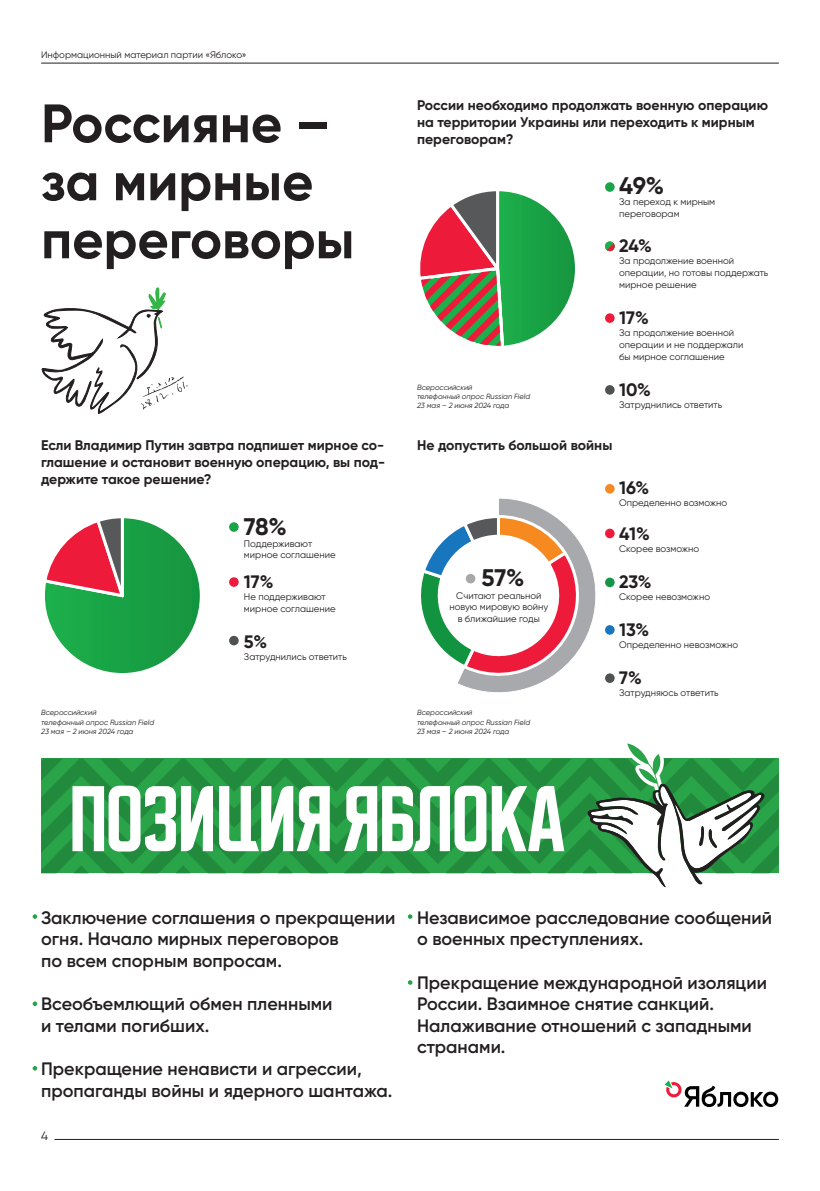
<style>
.page{position:relative;width:820px;height:1191px;background:#fff}
.page>*{position:absolute;margin:0;border:0;box-sizing:border-box;transform-origin:0 0}
.t1{font:700 90.4px "Buyan";color:#fff}
.t2{font:700 54px "Gilroy";color:#231f20}
.t3{font:700 24px "Gilroy";color:#231f20}
.t4{font:600 18px/21.6px "Gilroy";color:#231f20}
.t5{font:700 18px "Gilroy";color:#231f20}
.t6{font:700 14px/16.8px "Gilroy";color:#231f20;text-align:justify}
.t7{font:12px "Gilroy";color:#231f20}
.t8{font:9.5px/11.4px "Gilroy";color:#231f20}
.t9{font:italic 7.5px "Gilroy";color:#231f20}
</style>
<div class="page">
<hr style="left:41px;top:63px;width:737px;height:1px;background:#231f20">
<hr style="left:54px;top:1139px;width:724px;height:1px;background:#231f20">
<svg style="left:604px;top:484px;width:10px;height:9px"></svg>
<svg style="left:604px;top:577px;width:10px;height:10px"></svg>
<svg style="left:604px;top:625px;width:10px;height:9px"></svg>
<svg style="left:604px;top:673px;width:10px;height:10px"></svg>
<svg style="left:604px;top:528px;width:10px;height:10px"></svg>
<svg style="left:421px;top:498px;width:175px;height:195px"></svg>
<div style="left:465px;top:574px;width:10px;height:9px;background:#a7a9a9;border-radius:50%"></div>
<div style="left:229px;top:522px;width:9px;height:10px;background:#1aa449;border-radius:50%"></div>
<div style="left:229px;top:636px;width:9px;height:9px;background:#4f5252;border-radius:50%"></div>
<div style="left:229px;top:577px;width:9px;height:10px;background:#ed1a3b;border-radius:50%"></div>
<svg style="left:44px;top:518px;width:156px;height:155px"></svg>
<svg style="left:604px;top:182px;width:10px;height:10px"></svg>
<svg style="left:604px;top:313px;width:10px;height:10px"></svg>
<svg style="left:604px;top:385px;width:10px;height:10px"></svg>
<svg style="left:605px;top:241px;width:9px;height:10px"></svg>
<svg style="left:420px;top:191px;width:155px;height:155px"></svg>
<svg style="left:41px;top:758px;width:737px;height:115px;background:#259642"></svg>
<svg style="left:586px;top:743px;width:178px;height:145px"></svg>
<svg style="left:664px;top:1080px;width:114px;height:27px"></svg>
<svg style="left:33px;top:914px;width:4px;height:5px"></svg>
<svg style="left:407px;top:914px;width:5px;height:5px"></svg>
<svg style="left:33px;top:1001px;width:4px;height:5px"></svg>
<svg style="left:407px;top:980px;width:5px;height:4px"></svg>
<svg style="left:33px;top:1066px;width:4px;height:4px"></svg>
<svg style="left:42px;top:287px;width:146px;height:127px"></svg>
<p class="t8" style="left:41px;top:49px;width:207px">Информационный материал партии «Яблоко»</p>
<p class="t2" style="left:41px;top:90px;width:291px">Россияне –</p>
<p class="t2" style="left:41px;top:148px;width:274px">за мирные</p>
<p class="t2" style="left:41px;top:206px;width:314px">переговоры</p>
<p class="t6" style="left:41px;top:436px;width:345px">Если Владимир Путин завтра подпишет мирное со&shy;глашение и остановит военную операцию, вы под&shy;держите такое решение?</p>
<p class="t3" style="left:244px;top:512px;width:44px">78%</p>
<p class="t8" style="left:244px;top:538px;width:93px">Поддерживают мирное соглашение</p>
<p class="t5" style="left:244px;top:570px;width:31px">17%</p>
<p class="t8" style="left:244px;top:591px;width:93px;line-height:12px">Не поддерживают мирное соглашение</p>
<p class="t5" style="left:244px;top:630px;width:25px">5%</p>
<p class="t8" style="left:244px;top:651px;width:104px">Затруднились ответить</p>
<p class="t9" style="left:41px;top:708px;width:57px">Всероссийский</p>
<p class="t9" style="left:41px;top:717px;width:115px">телефонный опрос Russian Field</p>
<p class="t9" style="left:41px;top:726px;width:94px">23 мая – 2 июня 2024 года</p>
<p class="t6" style="left:417px;top:97px;width:352px;text-align:left">России необходимо продолжать военную операцию на территории Украины или переходить к мирным переговорам?</p>
<p class="t3" style="left:619px;top:171px;width:47px">49%</p>
<p class="t8" style="left:619px;top:196px;width:97px">За переход к мирным переговорам</p>
<p class="t5" style="left:619px;top:234px;width:34px">24%</p>
<p class="t8" style="left:619px;top:255px;width:116px">За продолжение военной</p>
<p class="t8" style="left:619px;top:267px;width:151px">операции, но готовы поддержать</p>
<p class="t8" style="left:619px;top:279px;width:79px">мирное решение</p>
<p class="t5" style="left:619px;top:306px;width:31px">17%</p>
<p class="t8" style="left:619px;top:327px;width:116px">За продолжение военной</p>
<p class="t8" style="left:619px;top:339px;width:125px;line-height:12px">операции и не поддержали бы мирное соглашение</p>
<p class="t5" style="left:619px;top:378px;width:33px">10%</p>
<p class="t8" style="left:619px;top:399px;width:104px">Затруднились ответить</p>
<p class="t9" style="left:417px;top:383px;width:57px">Всероссийский</p>
<p class="t9" style="left:417px;top:392px;width:115px">телефонный опрос Russian Field</p>
<p class="t9" style="left:417px;top:401px;width:94px">23 мая – 2 июня 2024 года</p>
<p class="t6" style="left:417px;top:436px;width:197px">Не допустить большой войны</p>
<p class="t3" style="left:481px;top:562px;width:45px">57%</p>
<p class="t8" style="left:456px;top:589px;width:87px">Считают реальной</p>
<p class="t8" style="left:449px;top:601px;width:100px">новую мировую войну</p>
<p class="t8" style="left:457px;top:612px;width:84px">в ближайшие годы</p>
<p class="t9" style="left:417px;top:708px;width:57px">Всероссийский</p>
<p class="t9" style="left:417px;top:717px;width:115px">телефонный опрос Russian Field</p>
<p class="t9" style="left:417px;top:726px;width:94px">23 мая – 2 июня 2024 года</p>
<p class="t5" style="left:619px;top:477px;width:32px">16%</p>
<p class="t8" style="left:619px;top:496px;width:110px">Определенно возможно</p>
<p class="t5" style="left:619px;top:522px;width:32px">41%</p>
<p class="t8" style="left:619px;top:543px;width:81px">Скорее возможно</p>
<p class="t5" style="left:619px;top:570px;width:34px">23%</p>
<p class="t8" style="left:619px;top:590px;width:92px">Скорее невозможно</p>
<p class="t5" style="left:619px;top:618px;width:32px">13%</p>
<p class="t8" style="left:619px;top:639px;width:120px">Определенно невозможно</p>
<p class="t5" style="left:619px;top:666px;width:24px">7%</p>
<p class="t8" style="left:619px;top:687px;width:101px">Затрудняюсь ответить</p>
<p class="t1" style="left:70px;top:773px;width:496px">Позиция Яблока</p>
<p class="t4" style="left:41px;top:906px;width:355px">Заключение соглашения о прекращении огня. Начало мирных переговоров</p>
<p class="t4" style="left:41px;top:949px;width:242px">по всем спорным вопросам.</p>
<p class="t4" style="left:41px;top:993px;width:293px">Всеобъемлющий обмен пленными</p>
<p class="t4" style="left:41px;top:1014px;width:169px">и телами погибших.</p>
<p class="t4" style="left:41px;top:1057px;width:322px">Прекращение ненависти и агрессии,</p>
<p class="t4" style="left:41px;top:1079px;width:352px">пропаганды войны и ядерного шантажа.</p>
<p class="t7" style="left:41px;top:1128px;width:8px">4</p>
<p class="t4" style="left:417px;top:906px;width:356px">Независимое расследование сообщений</p>
<p class="t4" style="left:417px;top:928px;width:228px">о военных преступлениях.</p>
<p class="t4" style="left:417px;top:971px;width:351px">Прекращение международной изоляции<br>России. Взаимное снятие санкций.</p>
<p class="t4" style="left:417px;top:1014px;width:336px">Налаживание отношений с западными странами.</p>
</div>
